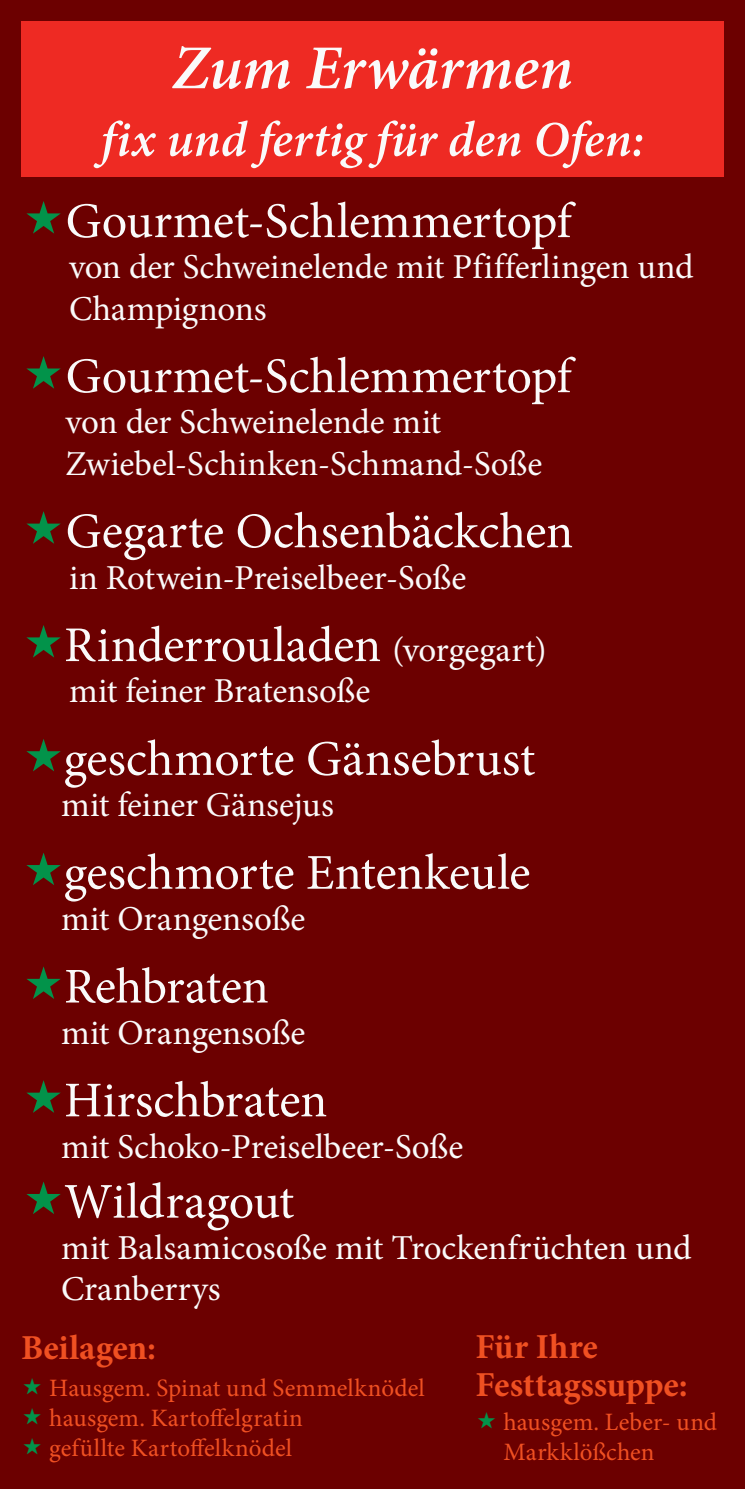
<style>
.page{position:relative;width:745px;height:1489px;background:#fff}
.page>*{position:absolute;margin:0;border:0;box-sizing:border-box;transform-origin:0 0}
.t1{font:italic 600 62.5px "Minion Pro";letter-spacing:-.005em;color:#fafafa}
.t2{font:50px "Minion Pro";letter-spacing:-.005em;color:#fafafa}
.t3{font:italic 600 50px "Minion Pro";letter-spacing:.005em;color:#fafafa}
.t4{font:35px/41.2px "Minion Pro";letter-spacing:-.005em;color:#fafafa}
.t5{font:700 35px/37.5px "Minion Pro";color:#f05022}
.t6{font:25px/30px "Minion Pro";letter-spacing:.005em;color:#f05022}
.s1{font-size:35px}
</style>
<div class="page">
<div style="left:0;top:0;width:744px;height:1488px;background:#6c0000"></div>
<div style="left:21px;top:21px;width:702px;height:156px;background:#ee2a23"></div>
<h1 class="t1" style="left:172px;top:24px;width:402px">Zum Erwärmen</h1>
<h2 class="t3" style="left:101px;top:105px;width:544px">fix und fertig für den Ofen:</h2>
<h2 class="t2" style="left:66px;top:188px;width:507px">Gourmet-Schlemmertopf</h2>
<p class="t4" style="left:69px;top:247px;width:625px">von der Schweinelende mit Pfifferlingen und<br>Champignons</p>
<h2 class="t2" style="left:66px;top:343px;width:507px">Gourmet-Schlemmertopf</h2>
<p class="t4" style="left:66px;top:402px;width:478px">von der Schweinelende mit<br>Zwiebel-Schinken-Schmand-Soße</p>
<h2 class="t2" style="left:66px;top:498px;width:509px">Gegarte Ochsenbäckchen</h2>
<p class="t4" style="left:69px;top:557px;width:398px">in Rotwein-Preiselbeer-Soße</p>
<h2 class="t2" style="left:64px;top:611px;width:483px">Rinderrouladen <span class="s1">(vorgegart)</span></h2>
<p class="t4" style="left:69px;top:670px;width:303px">mit feiner Bratensoße</p>
<h2 class="t2" style="left:64px;top:725px;width:473px">geschmorte Gänsebrust</h2>
<p class="t4" style="left:61px;top:784px;width:274px">mit feiner Gänsejus</p>
<h2 class="t2" style="left:64px;top:839px;width:468px">geschmorte Entenkeule</h2>
<p class="t4" style="left:61px;top:898px;width:246px">mit Orangensoße</p>
<h2 class="t2" style="left:64px;top:953px;width:206px">Rehbraten</h2>
<p class="t4" style="left:61px;top:1012px;width:246px">mit Orangensoße</p>
<h2 class="t2" style="left:64px;top:1066px;width:264px">Hirschbraten</h2>
<p class="t4" style="left:61px;top:1125px;width:403px">mit Schoko-Preiselbeer-Soße</p>
<h2 class="t2" style="left:64px;top:1168px;width:231px">Wildragout</h2>
<p class="t4" style="left:61px;top:1227px;width:631px">mit Balsamicosoße mit Trockenfrüchten und<br>Cranberrys</p>
<p class="t5" style="left:21px;top:1328px;width:136px">Beilagen:</p>
<p class="t6" style="left:49px;top:1373px;width:376px">Hausgem. Spinat und Semmelknödel hausgem. Kartoffelgratin<br>gefüllte Kartoffelknödel</p>
<p class="t5" style="left:475px;top:1327px;width:214px">Für Ihre<br>Festtagssuppe:</p>
<p class="t6" style="left:503px;top:1406px;width:215px">hausgem. Leber- und<br>Markklößchen</p>
</div>
